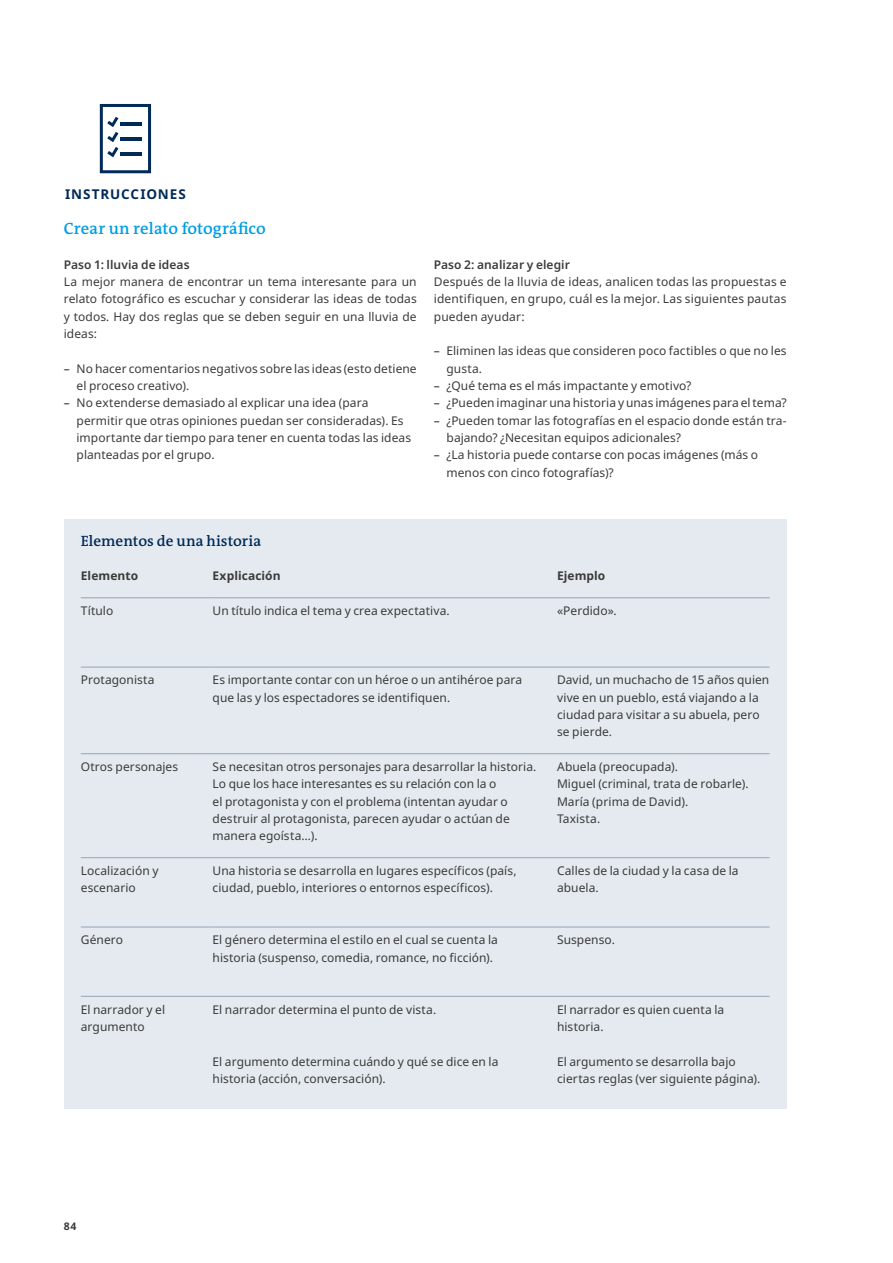
<style>
.page{position:relative;width:893px;height:1263px;background:#fff}
.page>*{position:absolute;margin:0;border:0;box-sizing:border-box;transform-origin:0 0}
.t1{font:600 16.5px "DW The Antiqua B W6";letter-spacing:.005em;color:#009ee3}
.t2{font:600 15px "DW The Antiqua B W6";letter-spacing:.005em;color:#002a58}
.t3{font:700 13.5px "Noto Sans";letter-spacing:.065em;color:#002a58}
.t4{font:12px/17.4px "Noto Sans";letter-spacing:.005em;color:#3b3b3a}
.t5{font:600 12px "Noto Sans";letter-spacing:.005em;color:#3b3b3a}
.t6{font:700 12px "Noto Sans";letter-spacing:.005em;color:#3b3b3a}
.t7{font:700 10.5px "Noto Sans";color:#3b3b3a}
.s1{font-weight:500}
</style>
<div class="page">
<div style="left:64px;top:520px;width:723px;height:589px;background:#e4eaef"></div>
<hr style="left:81px;top:597px;width:132px;height:1px;background:#94a5b4">
<hr style="left:213px;top:597px;width:344px;height:1px;background:#94a5b4">
<hr style="left:557px;top:597px;width:213px;height:1px;background:#94a5b4">
<hr style="left:81px;top:667px;width:132px;height:1px;background:#94a5b4">
<hr style="left:213px;top:667px;width:344px;height:1px;background:#94a5b4">
<hr style="left:557px;top:667px;width:213px;height:1px;background:#94a5b4">
<hr style="left:81px;top:753px;width:132px;height:1px;background:#94a5b4">
<hr style="left:213px;top:753px;width:344px;height:1px;background:#94a5b4">
<hr style="left:557px;top:753px;width:213px;height:1px;background:#94a5b4">
<hr style="left:81px;top:857px;width:132px;height:1px;background:#94a5b4">
<hr style="left:213px;top:857px;width:344px;height:1px;background:#94a5b4">
<hr style="left:557px;top:857px;width:213px;height:1px;background:#94a5b4">
<hr style="left:81px;top:927px;width:132px;height:1px;background:#94a5b4">
<hr style="left:213px;top:927px;width:344px;height:1px;background:#94a5b4">
<hr style="left:557px;top:927px;width:213px;height:1px;background:#94a5b4">
<hr style="left:81px;top:996px;width:132px;height:1px;background:#94a5b4">
<hr style="left:213px;top:996px;width:344px;height:1px;background:#94a5b4">
<hr style="left:557px;top:996px;width:213px;height:1px;background:#94a5b4">
<svg style="left:100px;top:104px;width:51px;height:69px"></svg>
<p class="t3" style="left:65px;top:185px;width:122px">INSTRUCCIONES</p>
<h1 class="t1" style="left:64px;top:218px;width:204px">Crear un relato fotográfico</h1>
<p class="t5" style="left:64px;top:256px;width:127px">Paso 1: lluvia de ideas</p>
<p class="t4" style="left:64px;top:273px;width:354px;text-align:justify">La mejor manera de encontrar un tema interesante para un relato fotográfico es escuchar y considerar las ideas de todas y todos. Hay dos reglas que se deben seguir en una lluvia de ideas:</p>
<p class="t4" style="left:77px;top:360px;width:342px;text-indent:-13px"><span class="s1">–</span> No hacer comentarios negativos sobre las ideas (esto detiene el proceso creativo).</p>
<p class="t4" style="left:77px;top:394px;width:336px;text-indent:-13px"><span class="s1">–</span> No extenderse demasiado al explicar una idea (para permitir que otras opiniones puedan ser consideradas). Es importante dar tiempo para tener en cuenta todas las ideas planteadas por el grupo.</p>
<p class="t5" style="left:434px;top:256px;width:138px">Paso 2: analizar y elegir</p>
<p class="t4" style="left:434px;top:273px;width:354px;text-align:justify">Después de la lluvia de ideas, analicen todas las propuestas e identifiquen, en grupo, cuál es la mejor. Las siguientes pautas pueden ayudar:</p>
<p class="t4" style="left:446px;top:342px;width:342px;text-indent:-13px"><span class="s1">–</span> Eliminen las ideas que consideren poco factibles o que no les gusta.</p>
<p class="t4" style="left:434px;top:377px;width:259px"><span class="s1">–</span> ¿Qué tema es el más impactante y emotivo?</p>
<p class="t4" style="left:434px;top:394px;width:354px"><span class="s1">–</span> ¿Pueden imaginar una historia y unas imágenes para el tema?</p>
<p class="t4" style="left:446px;top:412px;width:342px;text-indent:-13px"><span class="s1">–</span> ¿Pueden tomar las fotografías en el espacio donde están tra&shy;bajando? ¿Necesitan equipos adicionales?</p>
<p class="t4" style="left:446px;top:446px;width:313px;text-indent:-13px"><span class="s1">–</span> ¿La historia puede contarse con pocas imágenes (más o menos con cinco fotografías)?</p>
<p class="t2" style="left:81px;top:531px;width:182px">Elementos de una historia</p>
<p class="t6" style="left:81px;top:568px;width:59px">Elemento</p>
<p class="t6" style="left:213px;top:568px;width:69px">Explicación</p>
<p class="t6" style="left:557px;top:568px;width:50px">Ejemplo</p>
<p class="t4" style="left:81px;top:602px;width:34px">Título</p>
<p class="t4" style="left:213px;top:602px;width:239px">Un título indica el tema y crea expectativa.</p>
<p class="t4" style="left:557px;top:602px;width:61px">«Perdido».</p>
<p class="t4" style="left:81px;top:672px;width:75px">Protagonista</p>
<p class="t4" style="left:213px;top:672px;width:311px">Es importante contar con un héroe o un antihéroe para que las y los espectadores se identifiquen.</p>
<p class="t4" style="left:557px;top:672px;width:214px">David, un muchacho de 15 años quien vive en un pueblo, está viajando a la ciudad para visitar a su abuela, pero se pierde.</p>
<p class="t4" style="left:81px;top:758px;width:99px">Otros personajes</p>
<p class="t4" style="left:213px;top:758px;width:325px">Se necesitan otros personajes para desarrollar la historia.<br>Lo que los hace interesantes es su relación con la o<br>el protagonista y con el problema (intentan ayudar o destruir al protagonista, parecen ayudar o actúan de manera egoísta…).</p>
<p class="t4" style="left:557px;top:758px;width:193px">Abuela (preocupada).<br>Miguel (criminal, trata de robarle).<br>María (prima de David).<br>Taxista.</p>
<p class="t4" style="left:81px;top:862px;width:79px">Localización y escenario</p>
<p class="t4" style="left:213px;top:862px;width:305px">Una historia se desarrolla en lugares específicos (país, ciudad, pueblo, interiores o entornos específicos).</p>
<p class="t4" style="left:557px;top:862px;width:183px">Calles de la ciudad y la casa de la abuela.</p>
<p class="t4" style="left:81px;top:931px;width:44px">Género</p>
<p class="t4" style="left:213px;top:931px;width:287px">El género determina el estilo en el cual se cuenta la historia (suspenso, comedia, romance, no ficción).</p>
<p class="t4" style="left:557px;top:931px;width:59px">Suspenso.</p>
<p class="t4" style="left:81px;top:1001px;width:86px">El narrador y el argumento</p>
<p class="t4" style="left:213px;top:1001px;width:225px">El narrador determina el punto de vista.</p>
<p class="t4" style="left:213px;top:1053px;width:287px">El argumento determina cuándo y qué se dice en la historia (acción, conversación).</p>
<p class="t4" style="left:557px;top:1001px;width:169px">El narrador es quien cuenta la historia.</p>
<p class="t4" style="left:557px;top:1053px;width:205px">El argumento se desarrolla bajo ciertas reglas (ver siguiente página).</p>
<p class="t7" style="left:64px;top:1219px;width:14px">84</p>
</div>
